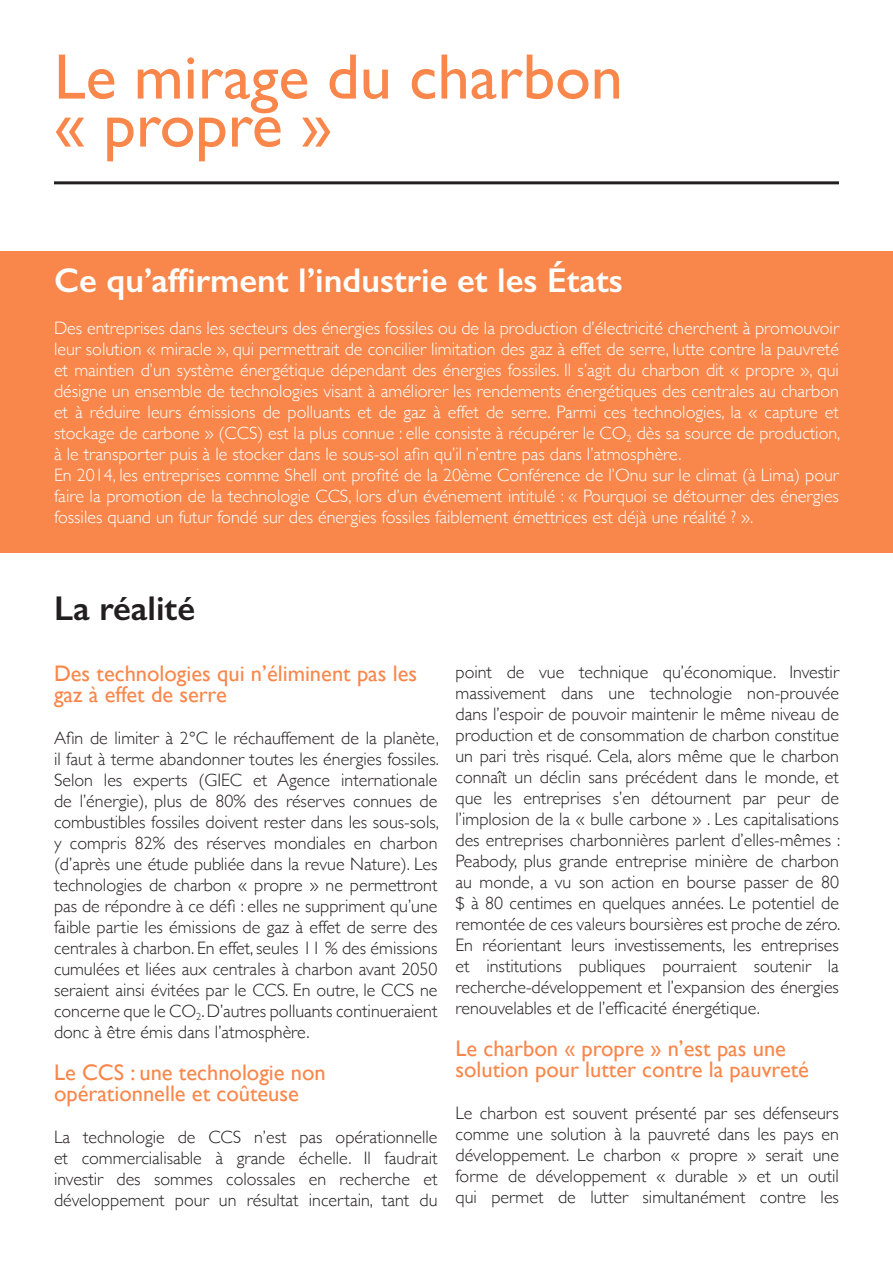
<style>
.page{position:relative;width:893px;height:1263px;background:#fff}
.page>*{position:absolute;margin:0;border:0;box-sizing:border-box;transform-origin:0 0}
.t1{font:64.5px/48px "Gill Sans";color:#f9874b}
.t2{font:600 34.5px "Gill Sans";color:#fff}
.t3{font:600 34.5px "Gill Sans";color:#231f20}
.t4{font:22.5px/21px "Gill Sans";color:#f9874b}
.t5{font:300 18px/21px "Gill Sans";color:#231f20;text-align:justify}
.t6{font:300 18px/21px "Gill Sans";color:#fff;text-align:justify}
</style>
<div class="page">
<hr style="left:54px;top:181px;width:785px;height:3px;background:#231f20">
<div style="left:0;top:251px;width:893px;height:302px;background:#f9874b"></div>
<p class="t1" style="left:54px;top:52px;width:570px">Le mirage du charbon « propre »</p>
<p class="t2" style="left:54px;top:259px;width:570px">Ce qu’affirment l’industrie et les États</p>
<p class="t6" style="left:54px;top:317px;width:788px">Des entreprises dans les secteurs des énergies fossiles ou de la production d’électricité cherchent à promouvoir leur solution « miracle », qui permettrait de concilier limitation des gaz à effet de serre, lutte contre la pauvreté et maintien d’un système énergétique dépendant des énergies fossiles. Il s’agit du charbon dit « propre », qui désigne un ensemble de technologies visant à améliorer les rendements énergétiques des centrales au charbon et à réduire leurs émissions de polluants et de gaz à effet de serre. Parmi ces technologies, la « capture et stockage de carbone » (CCS) est la plus connue : elle consiste à récupérer le CO<sub>2</sub> dès sa source de production, à le transporter puis à le stocker dans le sous-sol afin qu’il n’entre pas dans l’atmosphère.</p>
<p class="t6" style="left:54px;top:464px;width:786px">En 2014, les entreprises comme Shell ont profité de la 20ème Conférence de l’Onu sur le climat (à Lima) pour faire la promotion de la technologie CCS, lors d’un événement intitulé : « Pourquoi se détourner des énergies fossiles quand un futur fondé sur des énergies fossiles faiblement émettrices est déjà une réalité ? ».</p>
<p class="t3" style="left:54px;top:587px;width:143px">La réalité</p>
<p class="t4" style="left:54px;top:663px;width:365px">Des technologies qui n’éliminent pas les gaz à effet de serre</p>
<p class="t5" style="left:54px;top:727px;width:386px">Afin de limiter à 2°C le réchauffement de la planète, il faut à terme abandonner toutes les énergies fossiles.<br>Selon les experts (GIEC et Agence internationale de l’énergie), plus de 80% des réserves connues de combustibles fossiles doivent rester dans les sous-sols, y compris 82% des réserves mondiales en charbon (d’après une étude publiée dans la revue Nature). Les technologies de charbon « propre » ne permettront pas de répondre à ce défi : elles ne suppriment qu’une faible partie les émissions de gaz à effet de serre des centrales à charbon. En effet, seules 11 % des émissions cumulées et liées aux centrales à charbon avant 2050 seraient ainsi évitées par le CCS. En outre, le CCS ne concerne que le CO<sub>2</sub>. D’autres polluants continueraient donc à être émis dans l’atmosphère.</p>
<p class="t4" style="left:54px;top:1062px;width:273px">Le CCS : une technologie non opérationnelle et coûteuse</p>
<p class="t5" style="left:54px;top:1126px;width:385px">La technologie de CCS n’est pas opérationnelle et commercialisable à grande échelle. Il faudrait investir des sommes colossales en recherche et développement pour un résultat incertain, tant du</p>
<p class="t5" style="left:455px;top:661px;width:386px">point de vue technique qu’économique. Investir massivement dans une technologie non-prouvée dans l’espoir de pouvoir maintenir le même niveau de production et de consommation de charbon constitue un pari très risqué. Cela, alors même que le charbon connaît un déclin sans précédent dans le monde, et que les entreprises s’en détournent par peur de l’implosion de la « bulle carbone » . Les capitalisations des entreprises charbonnières parlent d’elles-mêmes :<br>Peabody, plus grande entreprise minière de charbon au monde, a vu son action en bourse passer de 80 $ à 80 centimes en quelques années. Le potentiel de remontée de ces valeurs boursières est proche de zéro.<br>En réorientant leurs investissements, les entreprises et institutions publiques pourraient soutenir la recherche-développement et l’expansion des énergies renouvelables et de l’efficacité énergétique.</p>
<p class="t4" style="left:455px;top:1038px;width:355px">Le charbon « propre » n’est pas une solution pour lutter contre la pauvreté</p>
<p class="t5" style="left:455px;top:1102px;width:385px">Le charbon est souvent présenté par ses défenseurs comme une solution à la pauvreté dans les pays en développement. Le charbon « propre » serait une forme de développement « durable » et un outil qui permet de lutter simultanément contre les</p>
</div>
